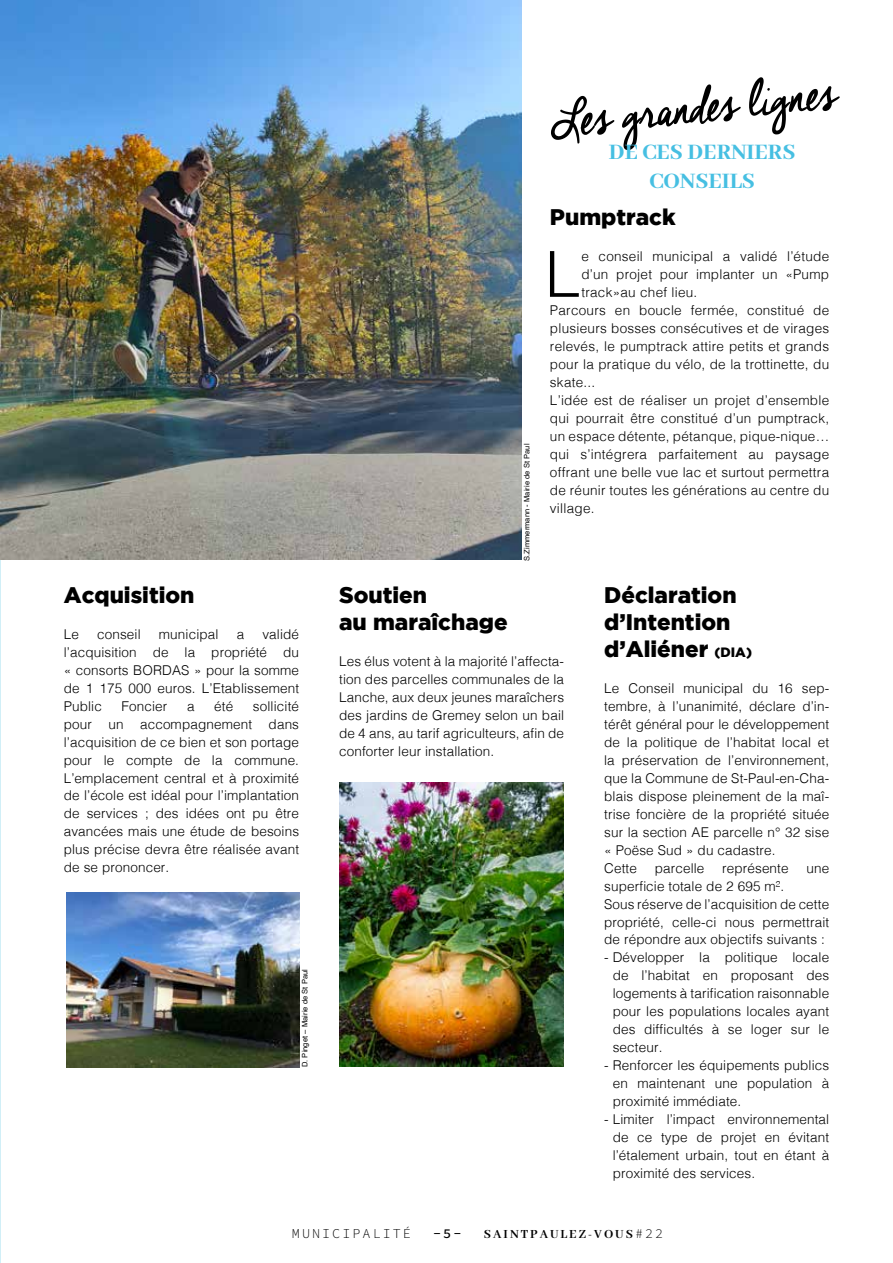
<style>
.page{position:relative;width:893px;height:1263px;background:#fff}
.page>*{position:absolute;margin:0;border:0;box-sizing:border-box;transform-origin:0 0}
.t1{font:300 63.45px "Helvetica";color:#000}
.t2{font:61.95px "Cheddar Jack";color:#000}
.t3{font:800 24px/28.8px "Abhaya Libre";color:#46bfe2;text-align:center}
.t4{font:900 22.5px/27px "Gotham";color:#000}
.t5{font:300 13.5px/18px "Helvetica";letter-spacing:.01em;color:#000;text-align:justify}
.t6{font:700 13.5px "Abhaya Libre";letter-spacing:.15em;color:#000}
.t7{font:13.5px "Source Code Variable";letter-spacing:.145em;color:#000}
.t8{font:7.5px "Helvetica";letter-spacing:.01em;color:#000}
.s1{font-size:13.5px}
.s2{font-family:"Source Code Variable";font-weight:400}
</style>
<div class="page">
<img style="left:0;top:0;width:522px;height:560px">
<img style="left:66px;top:892px;width:234px;height:175px">
<img style="left:340px;top:782px;width:223px;height:284px">
<h3 class="t4" style="left:64px;top:580px;width:132px">Acquisition</h3>
<p class="t5" style="left:64px;top:624px;width:17px">Le</p>
<p class="t5" style="left:97px;top:624px;width:45px">conseil</p>
<p class="t5" style="left:159px;top:624px;width:61px">municipal</p>
<p class="t5" style="left:237px;top:624px;width:9px">a</p>
<p class="t5" style="left:64px;top:624px;width:237px;text-indent:199px">validé l’acquisition de la propriété du « consorts BORDAS » pour la somme de 1 175 000 euros. L’Etablissement Public</p>
<p class="t5" style="left:64px;top:696px;width:237px;text-indent:189px">sollicité pour un accompagnement dans l’acquisition de ce bien et son portage pour le compte de la commune.<br>L’emplacement central et à proximité de l’école est idéal pour l’implantation de services ; des idées ont pu être avancées mais une étude de besoins plus précise devra être réalisée avant de se prononcer.</p>
<p class="t5" style="left:122px;top:696px;width:47px">Foncier</p>
<p class="t5" style="left:187px;top:696px;width:9px">a</p>
<p class="t5" style="left:214px;top:696px;width:21px">été</p>
<p class="t8" style="left:299px;top:1067px;width:100px;rotate:-90deg">D. Pinget – Mairie de St Paul</p>
<p class="t8" style="left:521px;top:561px;width:119px;rotate:-90deg">S.Zimmermann - Mairie de St Paul</p>
<h2 class="t2" style="left:546px;top:87px;width:290px;rotate:-6deg">Les grandes lignes</h2>
<h3 class="t3" style="left:609px;top:139px;width:188px">DE CES DERNIERS<br>CONSEILS</h3>
<h3 class="t4" style="left:550px;top:203px;width:127px">Pumptrack</h3>
<h1 class="t1" style="left:545px;top:220px;width:37px">L</h1>
<p class="t5" style="left:581px;top:246px;width:249px">e conseil municipal a validé l’étude</p>
<p class="t5" style="left:581px;top:264px;width:249px">d’un projet pour implanter un «Pump</p>
<p class="t5" style="left:581px;top:282px;width:117px">track»au chef lieu.</p>
<p class="t5" style="left:550px;top:300px;width:281px">Parcours en boucle fermée, constitué de</p>
<p class="t5" style="left:550px;top:318px;width:281px">plusieurs bosses consécutives et de virages</p>
<p class="t5" style="left:550px;top:336px;width:281px">relevés, le pumptrack attire petits et grands</p>
<p class="t5" style="left:550px;top:354px;width:281px">pour la pratique du vélo, de la trottinette, du</p>
<p class="t5" style="left:550px;top:372px;width:47px">skate...</p>
<p class="t5" style="left:550px;top:390px;width:281px">L’idée est de réaliser un projet d’ensemble</p>
<p class="t5" style="left:550px;top:408px;width:281px">qui pourrait être constitué d’un pumptrack,</p>
<p class="t5" style="left:550px;top:426px;width:281px">un espace détente, pétanque, pique-nique…</p>
<p class="t5" style="left:550px;top:444px;width:281px">qui s’intégrera parfaitement au paysage</p>
<p class="t5" style="left:550px;top:462px;width:281px">offrant une belle vue lac et surtout permettra</p>
<p class="t5" style="left:550px;top:480px;width:281px">de réunir toutes les générations au centre du</p>
<p class="t5" style="left:550px;top:498px;width:46px">village.</p>
<h3 class="t4" style="left:339px;top:580px;width:170px">Soutien<br>au maraîchage</h3>
<p class="t5" style="left:339px;top:651px;width:227px">Les élus votent à la majorité l’affecta&shy;tion des parcelles communales de la Lanche, aux deux jeunes maraîchers des jardins de Gremey selon un bail de 4 ans, au tarif agriculteurs, afin de conforter leur installation.</p>
<h3 class="t4" style="left:604px;top:580px;width:149px">Déclaration d’Intention d’Aliéner <span class="s1">(DIA)</span></h3>
<p class="t5" style="left:604px;top:678px;width:227px;text-align:left">Le Conseil municipal du 16 sep&shy;tembre, à l’unanimité, déclare d’in&shy;térêt général pour le développement de la politique de l’habitat local et la préservation de l’environnement, que la Commune de St-Paul-en-Cha&shy;blais dispose pleinement de la maî&shy;trise foncière de la propriété située sur la section AE parcelle n° 32 sise « Poëse Sud » du cadastre.<br>Cette</p>
<p class="t5" style="left:655px;top:858px;width:51px">parcelle</p>
<p class="t5" style="left:722px;top:858px;width:68px">représente</p>
<p class="t5" style="left:806px;top:858px;width:24px">une</p>
<p class="t5" style="left:604px;top:876px;width:227px;text-align:left">superficie totale de 2 695 m².<br>Sous réserve de l’acquisition de cette propriété, celle-ci nous permettrait de répondre aux objectifs suivants :</p>
<p class="t5" style="left:613px;top:948px;width:218px;text-indent:-9px">- Développer la politique locale de l’habitat en proposant des logements à tarification raisonnable pour les populations locales ayant des difficultés à se loger sur le secteur.</p>
<p class="t5" style="left:613px;top:1056px;width:218px;text-indent:-9px">- Renforcer les équipements publics en maintenant une population à proximité immédiate.</p>
<p class="t5" style="left:613px;top:1110px;width:218px;text-indent:-9px">- Limiter l’impact environnemental de ce type de projet en évitant l’étalement urbain, tout en étant à proximité des services.</p>
<p class="t7" style="left:292px;top:1224px;width:121px">MUNICIPALITÉ</p>
<p class="t7" style="left:433px;top:1224px;width:30px">-5-</p>
<p class="t6" style="left:484px;top:1227px;width:181px">SAINTPAULEZ-VOUS<span class="s2">#22</span></p>
</div>
